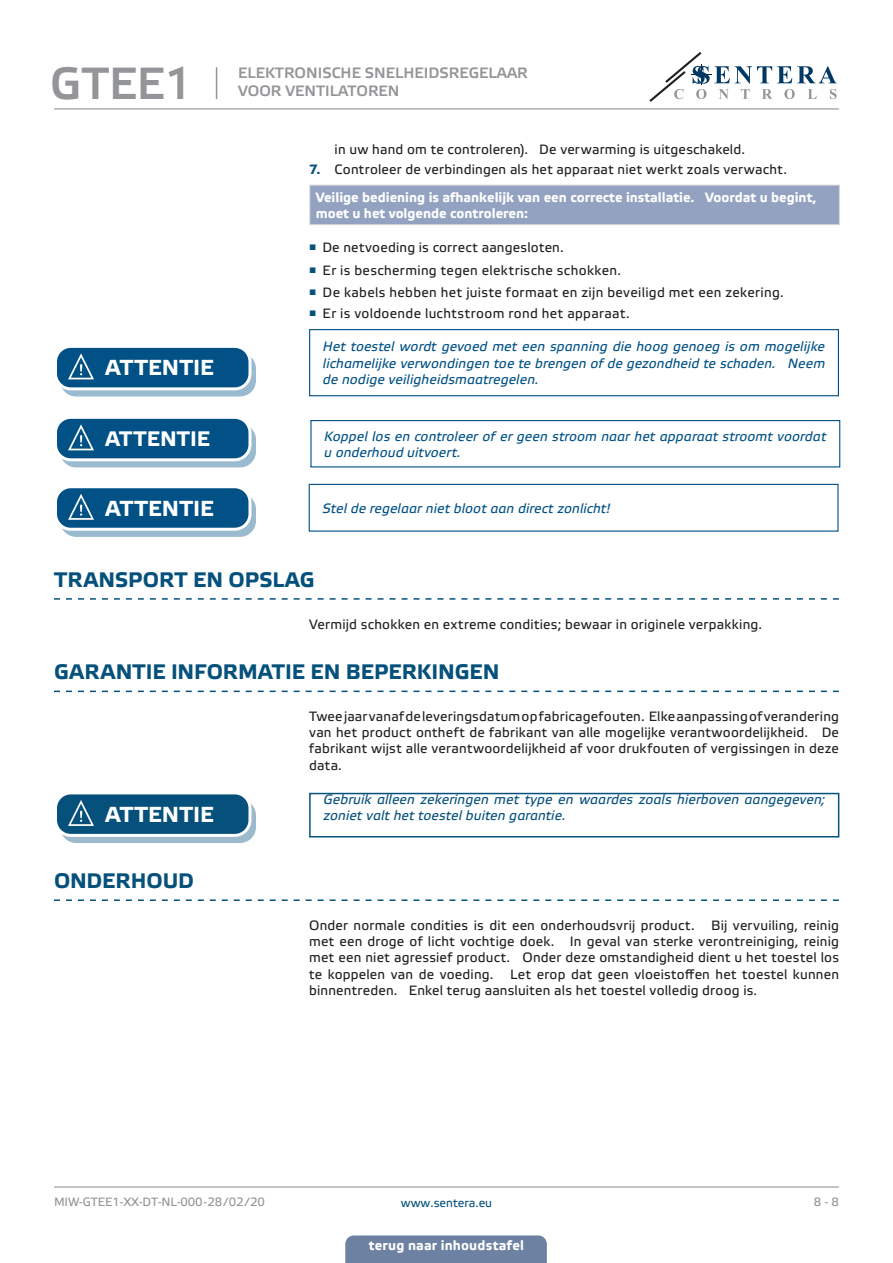
<style>
.page{position:relative;width:893px;height:1263px;background:#fff}
.page>*{position:absolute;margin:0;border:0;box-sizing:border-box;transform-origin:0 0}
.t1{font:45px "Etelka Medium Pro";color:#939598}
.t2{font:700 21.75px "Etelka Text Pro";letter-spacing:.005em;color:#fff}
.t3{font:700 21px "Etelka Text Pro";letter-spacing:.005em;color:#06517c}
.t4{font:700 21px "Etelka Text Pro";letter-spacing:.005em;color:#fff}
.t5{font:15px "Etelka Medium Pro";color:#939598}
.body{font:13.5px/16.2px "Etelka Text Pro";letter-spacing:.02em;color:#231f20;text-align:justify}
.Attention_text{font:italic 13.5px/16.2px "Etelka Text Pro";letter-spacing:.01em;color:#015186;text-align:justify}
.Table_main_heading{font:700 13.5px/16.2px "Etelka Text Pro";color:#fff}
.attention{font:italic 13.5px/16.2px "Etelka Text Pro";letter-spacing:.01em;color:#06517c}
.t6{font:12px "Etelka Text Pro";letter-spacing:-.005em;color:#939598}
.t7{font:12px "Etelka Text Pro";color:#06517c}
.s1{font-weight:700;color:#06517c}
</style>
<div class="page">
<hr style="left:54px;top:108px;width:785px;height:1px;background:#939598">
<hr style="left:54px;top:1186px;width:785px;height:1px;background:#939598">
<svg style="left:649px;top:52px;width:188px;height:50px"></svg>
<div style="left:345px;top:1235px;width:202px;height:28px;background:#6d81a2"></div>
<div style="left:310px;top:185px;width:529px;height:40px;background:#94a2c2"></div>
<hr style="left:309px;top:185px;width:1px;height:39px;background:#dcdddf">
<hr style="left:309px;top:185px;width:531px;height:1px;background:#dcdddf">
<hr style="left:309px;top:224px;width:531px;height:1px;background:#dcdddf">
<hr style="left:839px;top:185px;width:1px;height:39px;background:#dcdddf">
<svg style="left:61px;top:353px;width:194px;height:43px"></svg>
<div style="left:60px;top:353px;width:196px;height:43px;border:1px solid #015186;border-radius:15px"></div>
<div style="left:56px;top:346px;width:194px;height:43px;background:#015186;border-radius:15px"></div>
<div style="left:54px;top:345px;width:197px;height:45px;border:3px solid #fff;border-radius:15px"></div>
<svg style="left:67px;top:353px;width:39px;height:44px"></svg>
<div style="left:309px;top:329px;width:530px;height:67px;border:1px solid #015186"></div>
<div style="left:310px;top:420px;width:530px;height:47px;border:1px solid #015186"></div>
<svg style="left:61px;top:424px;width:194px;height:43px"></svg>
<div style="left:60px;top:424px;width:196px;height:43px;border:1px solid #015186;border-radius:15px"></div>
<div style="left:56px;top:417px;width:194px;height:43px;background:#015186;border-radius:15px"></div>
<div style="left:54px;top:416px;width:197px;height:45px;border:3px solid #fff;border-radius:15px"></div>
<svg style="left:67px;top:424px;width:39px;height:44px"></svg>
<div style="left:61px;top:494px;width:194px;height:42px;background:#9abacf;border-radius:15px"></div>
<div style="left:60px;top:493px;width:196px;height:44px;border:1px solid #015186;border-radius:15px"></div>
<div style="left:56px;top:487px;width:194px;height:42px;background:#015186;border-radius:15px"></div>
<div style="left:54px;top:485px;width:197px;height:46px;border:3px solid #fff;border-radius:15px"></div>
<svg style="left:67px;top:494px;width:39px;height:43px"></svg>
<div style="left:309px;top:484px;width:529px;height:48px;border:1px solid #015186"></div>
<svg style="left:54px;top:598px;width:785px;height:2px"></svg>
<svg style="left:54px;top:691px;width:785px;height:1px"></svg>
<div style="left:61px;top:800px;width:194px;height:42px;background:#9cbacb;border-radius:15px"></div>
<div style="left:60px;top:799px;width:196px;height:44px;border:1px solid #06517c;border-radius:15px"></div>
<div style="left:56px;top:793px;width:194px;height:42px;background:#06517c;border-radius:15px"></div>
<div style="left:54px;top:791px;width:197px;height:46px;border:3px solid #fff;border-radius:15px"></div>
<svg style="left:67px;top:800px;width:38px;height:36px"></svg>
<div style="left:309px;top:793px;width:530px;height:44px;border:2px solid #06517c"></div>
<svg style="left:54px;top:899px;width:785px;height:2px"></svg>
<hr style="left:216px;top:67px;width:1px;height:32px;background:#939598">
<h1 class="t1" style="left:50px;top:59px;width:144px">GTEE1</h1>
<p class="t2" style="left:105px;top:356px;width:110px">ATTENTIE</p>
<p class="t4" style="left:105px;top:427px;width:106px">ATTENTIE</p>
<p class="t5" style="left:238px;top:65px;width:291px">ELEKTRONISCHE SNELHEIDSREGELAAR</p>
<p class="t5" style="left:238px;top:83px;width:163px">VOOR VENTILATOREN</p>
<p class="body" style="left:335px;top:142px;width:412px">in uw hand om te controleren). De verwarming is uitgeschakeld.</p>
<p class="body" style="left:309px;top:163px;width:479px"><span class="s1">7.</span> Controleer de verbindingen als het apparaat niet werkt zoals verwacht.</p>
<p class="Table_main_heading" style="left:316px;top:190px;width:502px">Veilige bediening is afhankelijk van een correcte installatie. Voordat u begint, moet u het volgende controleren:</p>
<p class="body" style="left:309px;top:240px;width:256px"><sup>■</sup> De netvoeding is correct aangesloten.</p>
<p class="body" style="left:309px;top:263px;width:313px"><sup>■</sup> Er is bescherming tegen elektrische schokken.</p>
<p class="body" style="left:309px;top:285px;width:476px"><sup>■</sup> De kabels hebben het juiste formaat en zijn beveiligd met een zekering.</p>
<p class="body" style="left:309px;top:306px;width:322px"><sup>■</sup> Er is voldoende luchtstroom rond het apparaat.</p>
<p class="Attention_text" style="left:323px;top:339px;width:504px">Het toestel wordt gevoed met een spanning die hoog genoeg is om mogelijke lichamelijke verwondingen toe te brengen of de gezondheid te schaden. Neem de nodige veiligheidsmaatregelen.</p>
<p class="Attention_text" style="left:324px;top:429px;width:504px">Koppel los en controleer of er geen stroom naar het apparaat stroomt voordat u onderhoud uitvoert.</p>
<p class="t2" style="left:105px;top:496px;width:110px">ATTENTIE</p>
<p class="Attention_text" style="left:323px;top:501px;width:289px">Stel de regelaar niet bloot aan direct zonlicht!</p>
<p class="t3" style="left:54px;top:568px;width:262px">TRANSPORT EN OPSLAG</p>
<p class="body" style="left:309px;top:617px;width:454px">Vermijd schokken en extreme condities; bewaar in originele verpakking.</p>
<p class="t3" style="left:54px;top:660px;width:447px">GARANTIE INFORMATIE EN BEPERKINGEN</p>
<p class="body" style="left:309px;top:709px;width:531px">Twee jaar vanaf de leveringsdatum op fabricagefouten. Elke aanpassing of verandering van het product ontheft de fabrikant van alle mogelijke verantwoordelijkheid. De fabrikant wijst alle verantwoordelijkheid af voor drukfouten of vergissingen in deze data.</p>
<p class="t2" style="left:105px;top:802px;width:110px">ATTENTIE</p>
<p class="attention" style="left:323px;top:792px;width:503px">Gebruik alleen zekeringen met type en waardes zoals hierboven aangegeven; zoniet valt het toestel buiten garantie.</p>
<p class="t3" style="left:54px;top:869px;width:141px">ONDERHOUD</p>
<p class="body" style="left:309px;top:918px;width:531px">Onder normale condities is dit een onderhoudsvrij product. Bij vervuiling, reinig met een droge of licht vochtige doek. In geval van sterke verontreiniging, reinig met een niet agressief product. Onder deze omstandigheid dient u het toestel los te koppelen van de voeding. Let erop dat geen vloeistoffen het toestel kunnen binnentreden. Enkel terug aansluiten als het toestel volledig droog is.</p>
<p class="t6" style="left:54px;top:1195px;width:212px">MIW-GTEE1-XX-DT-NL-000 - 28 / 02 / 20</p>
<p class="t7" style="left:401px;top:1196px;width:93px">www.sentera.eu</p>
<p class="t6" style="left:814px;top:1195px;width:27px">8 - 8</p>
<p class="Table_main_heading" style="left:369px;top:1238px;width:157px">terug naar inhoudstafel</p>
</div>
